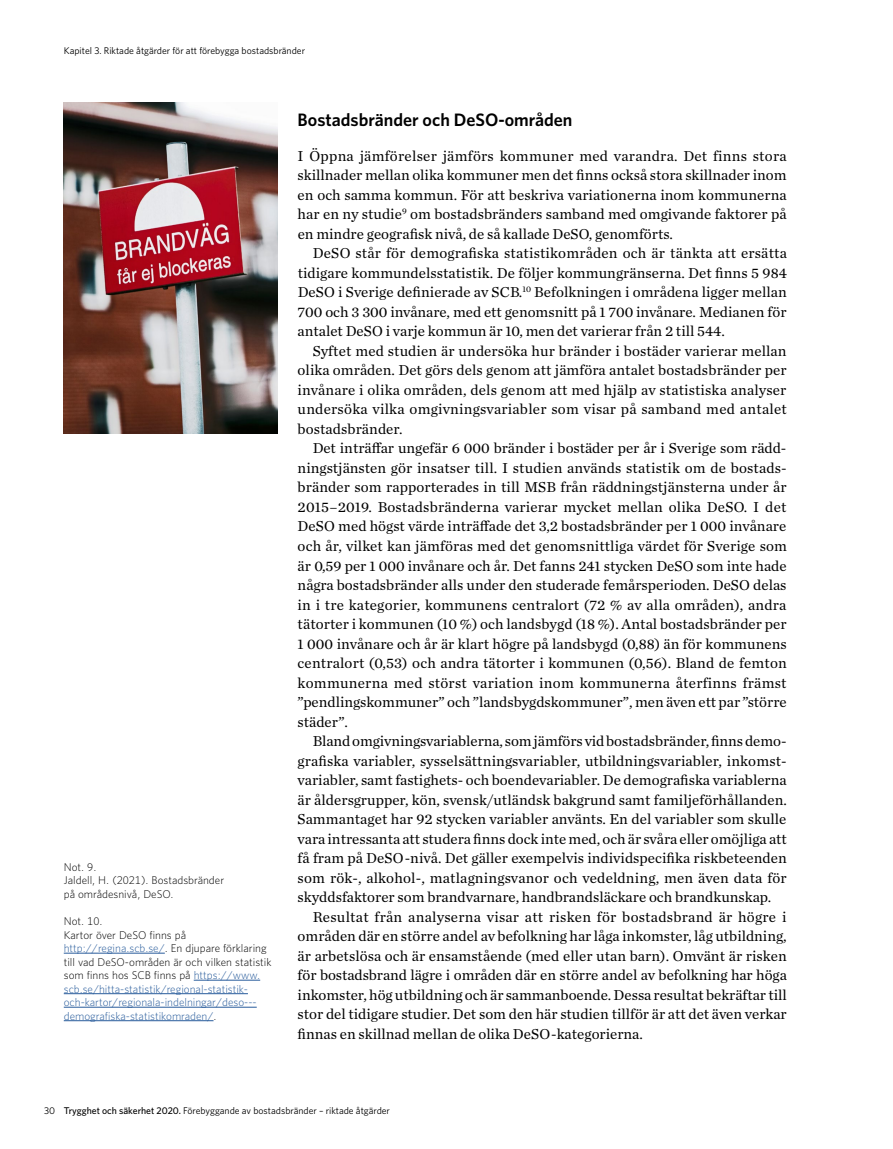
<style>
.page{position:relative;width:893px;height:1149px;background:#fff}
.page>*{position:absolute;margin:0;border:0;box-sizing:border-box;transform-origin:0 0}
.Mellanrubrik_H2{font:600 18px "Whitney";color:#000}
.Brödtext_indrag{font:15px/19.5px "Chronicle Text G1";letter-spacing:.005em;color:#000;text-align:justify}
.Brödtext{font:15px/19.5px "Chronicle Text G1";color:#000;text-align:justify}
.Fotnot{font:300 11.25px/13.5px "Whitney";color:#275b9b}
.Fotnot-2{font:300 11.25px/13.5px "Whitney";color:#000}
.t1{font:9.75px "Whitney";color:#000}
.s1{color:#000}
.s2{font-weight:500}
</style>
<div class="page">
<img style="left:64px;top:102px;width:213px;height:332px">
<hr style="left:64px;top:952px;width:101px;height:1px;background:#275b9b">
<hr style="left:194px;top:979px;width:66px;height:1px;background:#275b9b">
<hr style="left:64px;top:993px;width:184px;height:1px;background:#275b9b">
<hr style="left:64px;top:1006px;width:193px;height:1px;background:#275b9b">
<hr style="left:64px;top:1020px;width:150px;height:1px;background:#275b9b">
<p class="t1" style="left:64px;top:45px;width:243px">Kapitel 3. Riktade åtgärder för att förebygga bostadsbränder</p>
<p class="Fotnot-2" style="left:64px;top:859px;width:162px">Not. 9.<br>Jaldell, H. (2021). Bostadsbränder på områdesnivå, DeSO.</p>
<p class="Fotnot" style="left:64px;top:913px;width:209px"><span class="s1">Not. 10.<br>Kartor över DeSO finns på </span>http://regina.scb.se/<span class="s1">. En djupare förklaring till vad DeSO-områden är och vilken statistik som finns hos SCB finns på</span> https://www. scb.se/hitta-statistik/regional-statistik&shy;och-kartor/regionala-indelningar/deso--- demografiska-statistikomraden/<span class="s1">.</span></p>
<h2 class="Mellanrubrik_H2" style="left:298px;top:108px;width:276px">Bostadsbränder och DeSO-områden</h2>
<p class="Brödtext" style="left:298px;top:145px;width:491px">I Öppna jämförelser jämförs kommuner med varandra. Det finns stora skillnader mellan olika kommuner men det finns också stora skillnader inom en och samma kommun. För att beskriva variationerna inom kommunerna har en ny studie<sup>9</sup> om bostadsbränders samband med omgivande faktorer på en mindre geografisk nivå, de så kallade DeSO, genomförts.</p>
<p class="Brödtext_indrag" style="left:298px;top:242px;width:491px;text-indent:15px">DeSO står för demografiska statistikområden och är tänkta att ersätta tidigare kommundelsstatistik. De följer kommungränserna. Det finns 5 984<br>DeSO i Sverige definierade av SCB.<sup>10</sup> Befolkningen i områdena ligger mellan 700 och 3 300 invånare, med ett genomsnitt på 1 700 invånare. Medianen för antalet DeSO i varje kommun är 10, men det varierar från 2 till 544.</p>
<p class="Brödtext_indrag" style="left:298px;top:340px;width:491px;text-indent:15px">Syftet med studien är undersöka hur bränder i bostäder varierar mellan olika områden. Det görs dels genom att jämföra antalet bostadsbränder per invånare i olika områden, dels genom att med hjälp av statistiska analyser undersöka vilka omgivningsvariabler som visar på samband med antalet bostadsbränder.</p>
<p class="Brödtext_indrag" style="left:298px;top:437px;width:491px;text-align:left;text-indent:15px">Det inträffar ungefär 6 000 bränder i bostäder per år i Sverige som rädd&shy;ningstjänsten gör insatser till. I studien används statistik om de bostads&shy;bränder som rapporterades in till MSB från räddningstjänsterna under år 2015–2019. Bostadsbränderna varierar mycket mellan olika DeSO. I det DeSO med högst värde inträffade det 3,2 bostadsbränder per 1 000 invånare och år, vilket kan jämföras med det genomsnittliga värdet för Sverige som är 0,59 per 1 000 invånare och år. Det fanns 241 stycken DeSO som inte hade några bostadsbränder alls under den studerade femårsperioden. DeSO delas in i tre kategorier, kommunens centralort (72 % av alla områden), andra tätorter i kommunen (10 %) och landsbygd (18 %). Antal bostadsbränder per 1 000 invånare och år är klart högre på landsbygd (0,88) än för kommunens centralort (0,53) och andra tätorter i kommunen (0,56). Bland de femton kommunerna med störst variation inom kommunerna återfinns främst ”pendlingskommuner” och ”landsbygdskommuner”, men även ett par ”större städer”.</p>
<p class="Brödtext_indrag" style="left:298px;top:730px;width:491px;text-indent:15px">Bland omgivningsvariablerna, som jämförs vid bostadsbränder, finns demo&shy;grafiska variabler, sysselsättningsvariabler, utbildningsvariabler, inkomst&shy;variabler, samt fastighets- och boendevariabler. De demografiska variablerna är åldersgrupper, kön, svensk/utländsk bakgrund samt familjeförhållanden.<br>Sammantaget har 92 stycken variabler använts. En del variabler som skulle vara intressanta att studera finns dock inte med, och är svåra eller omöjliga att få fram på DeSO-nivå. Det gäller exempelvis individspecifika riskbeteenden som rök-, alkohol-, matlagningsvanor och vedeldning, men även data för skyddsfaktorer som brandvarnare, handbrandsläckare och brandkunskap.</p>
<p class="Brödtext_indrag" style="left:298px;top:905px;width:491px;text-indent:15px">Resultat från analyserna visar att risken för bostadsbrand är högre i områden där en större andel av befolkning har låga inkomster, låg utbildning, är arbetslösa och är ensamstående (med eller utan barn). Omvänt är risken för bostadsbrand lägre i områden där en större andel av befolkning har höga inkomster, hög utbildning och är sammanboende. Dessa resultat bekräftar till stor del tidigare studier. Det som den här studien tillför är att det även verkar finnas en skillnad mellan de olika DeSO-kategorierna.</p>
<p class="t1" style="left:44px;top:1103px;width:347px">30 <span class="s2">Trygghet och säkerhet 2020.</span> Förebyggande av bostadsbränder – riktade åtgärder</p>
</div>
